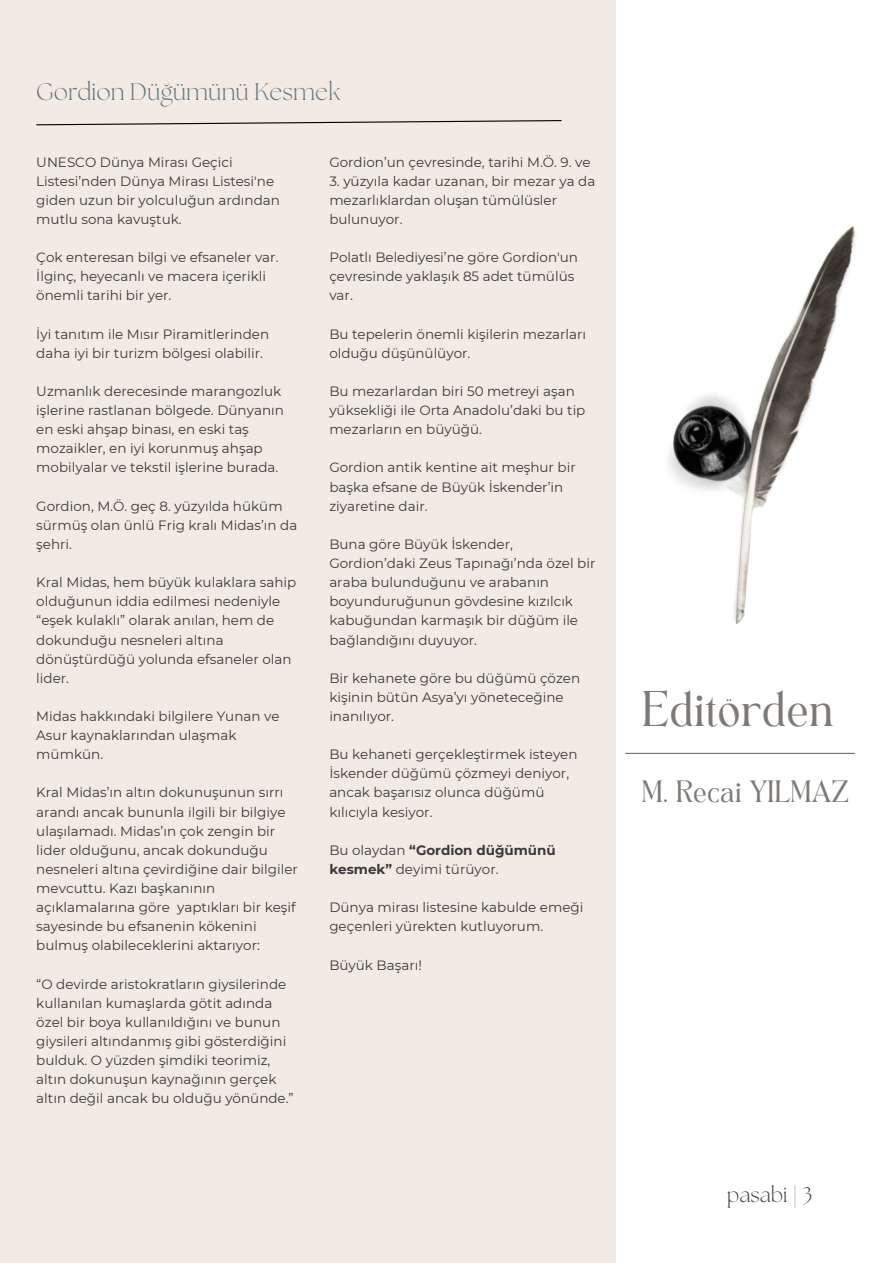
<style>
.page{position:relative;width:893px;height:1264px;background:#fff}
.page>*{position:absolute;margin:0;border:0;box-sizing:border-box;transform-origin:0 0}
.t1{font:35.1px "TAN Angleton";letter-spacing:-.045em;color:#7e7974}
.t2{font:300 24px "The Seasons";color:#637680}
.t3{font:21.6px "TAN Angleton";letter-spacing:-.045em;color:#7e7974}
.t4{font:300 21px "The Seasons";color:#423d37}
.t5{font:13.5px/19px "Montserrat";color:#3b3939}
.s1{font-weight:700}
</style>
<div class="page">
<div style="left:0;top:0;width:615px;height:1262px;background:#f3eae4"></div>
<svg style="left:36px;top:120px;width:526px;height:6px"></svg>
<img style="left:615px;top:187px;width:241px;height:454px">
<hr style="left:625px;top:752px;width:229px;height:2px;background:#637680">
<p class="t2" style="left:36px;top:81px;width:306px">Gordion Düğümünü Kesmek</p>
<p class="t5" style="left:36px;top:152px;width:245px">UNESCO Dünya Mi rası Geçici<br>Listesi’nden Dünya Mi rası Listesi'ne giden uzun bir yolculuğun ardından mutlu sona kavuştuk.</p>
<p class="t5" style="left:36px;top:248px;width:244px">Çok enteresan bi lgi ve efsaneler var.<br>İlgi nç, heyecanlı ve macera içeri kli önemli tarihi bir yer.</p>
<p class="t5" style="left:36px;top:324px;width:234px">İyi tanıtım i le Mısır Pi ramitleri nden daha iyi bi r turizm bölgesi olabi li r.</p>
<p class="t5" style="left:36px;top:381px;width:249px">Uzmanlık derecesi nde marangozluk işleri ne rastlanan bölgede. Dünyanın en eski ahşap bi nası, en eski taş mozai kler, en iyi korunmuş ahşap mobi lyalar ve teksti l işleri ne burada.</p>
<p class="t5" style="left:36px;top:496px;width:262px">Gordion, M.Ö. geç 8. yüzyılda hüküm sürmüş olan ünlü Frig kralı Midas’ın da şehri.</p>
<p class="t5" style="left:36px;top:572px;width:261px">Kral Midas, hem büyük kulaklara sahi p olduğunun iddia edi lmesi nedeniyle “eşek kulaklı” olarak anılan, hem de dokunduğu nesneleri altına dönüştürdüğü yolunda efsaneler olan lider.</p>
<p class="t5" style="left:36px;top:706px;width:245px">Midas hakkındaki bi lgi lere Yunan ve<br>Asur kaynaklarından ulaşmak mümkün.</p>
<p class="t5" style="left:36px;top:783px;width:263px">Kral Midas’ın altın dokunuşunun sırrı arandı ancak bununla ilgili bir bilgiye ulaşılamadı. Midas’ın çok zengi n bi r lider olduğunu, ancak dokunduğu nesneleri altına çevi rdiği ne dai r bi lgi ler mevcuttu. Kazı başkanının açıklamalarına göre yaptıkları bi r keşif sayesi nde bu efsaneni n kökeni ni bulmuş olabi lecekleri ni aktarıyor:</p>
<p class="t5" style="left:36px;top:974px;width:259px">“O devi rde aristokratların giysi leri nde kullanılan kumaşlarda götit adında özel bir boya kullanıldığını ve bunun giysi leri altındanmış gi bi gösterdiği ni bulduk. O yüzden şi mdi ki teori miz, altın dokunuşun kaynağının gerçek altın deği l ancak bu olduğu yönünde.”</p>
<p class="t5" style="left:329px;top:152px;width:263px">Gordion’un çevresi nde, tari hi M.Ö. 9. ve</p>
<p class="t5" style="left:329px;top:171px;width:267px">3. yüzyıla kadar uzanan, bi r mezar ya da mezarlıklardan oluşan tümülüsler bulunuyor.</p>
<p class="t5" style="left:329px;top:248px;width:250px">Polatlı Belediyesi’ne göre Gordion'un çevresi nde yaklaşık 85 adet tümülüs var.</p>
<p class="t5" style="left:329px;top:324px;width:258px">Bu tepeleri n önemli kişi leri n mezarları olduğu düşünülüyor.</p>
<p class="t5" style="left:329px;top:381px;width:257px">Bu mezarlardan bi ri 50 metreyi aşan yüksekliği i le Orta Anadolu’daki bu ti p mezarların en büyüğü.</p>
<p class="t5" style="left:329px;top:458px;width:248px">Gordion anti k kenti ne ait meşhur bi r başka efsane de Büyük İskender’i n ziyareti ne dai r.</p>
<p class="t5" style="left:329px;top:534px;width:267px">Buna göre Büyük İskender,<br>Gordion’daki Zeus Tapınağı’nda özel bi r araba bulunduğunu ve arabanın boyunduruğunun gövdesi ne kızılcık kabuğundan karmaşık bir düğüm ile bağlandığını duyuyor.</p>
<p class="t5" style="left:329px;top:668px;width:252px">Bi r kehanete göre bu düğümü çözen kişi ni n bütün Asya’yı yöneteceği ne inanılıyor.</p>
<p class="t5" style="left:329px;top:744px;width:250px">Bu kehaneti gerçekleşti rmek isteyen<br>İskender düğümü çözmeyi deniyor, ancak başarısız olunca düğümü kılıcıyla kesiyor.</p>
<p class="t5" style="left:329px;top:840px;width:228px">Bu olaydan <span class="s1">“Gordion düğümünü kesmek”</span> deyi mi türüyor.</p>
<p class="t5" style="left:329px;top:897px;width:253px">Dünya mi rası listesi ne kabulde emeği geçenleri yürekten kutluyorum.</p>
<p class="t5" style="left:329px;top:955px;width:94px">Büyük Başarı!</p>
<p class="t1" style="left:641px;top:690px;width:195px">Editörden</p>
<p class="t3" style="left:641px;top:780px;width:209px">M. Recai YILMAZ</p>
<p class="t4" style="left:726px;top:1185px;width:87px">pasabi | 3</p>
</div>
